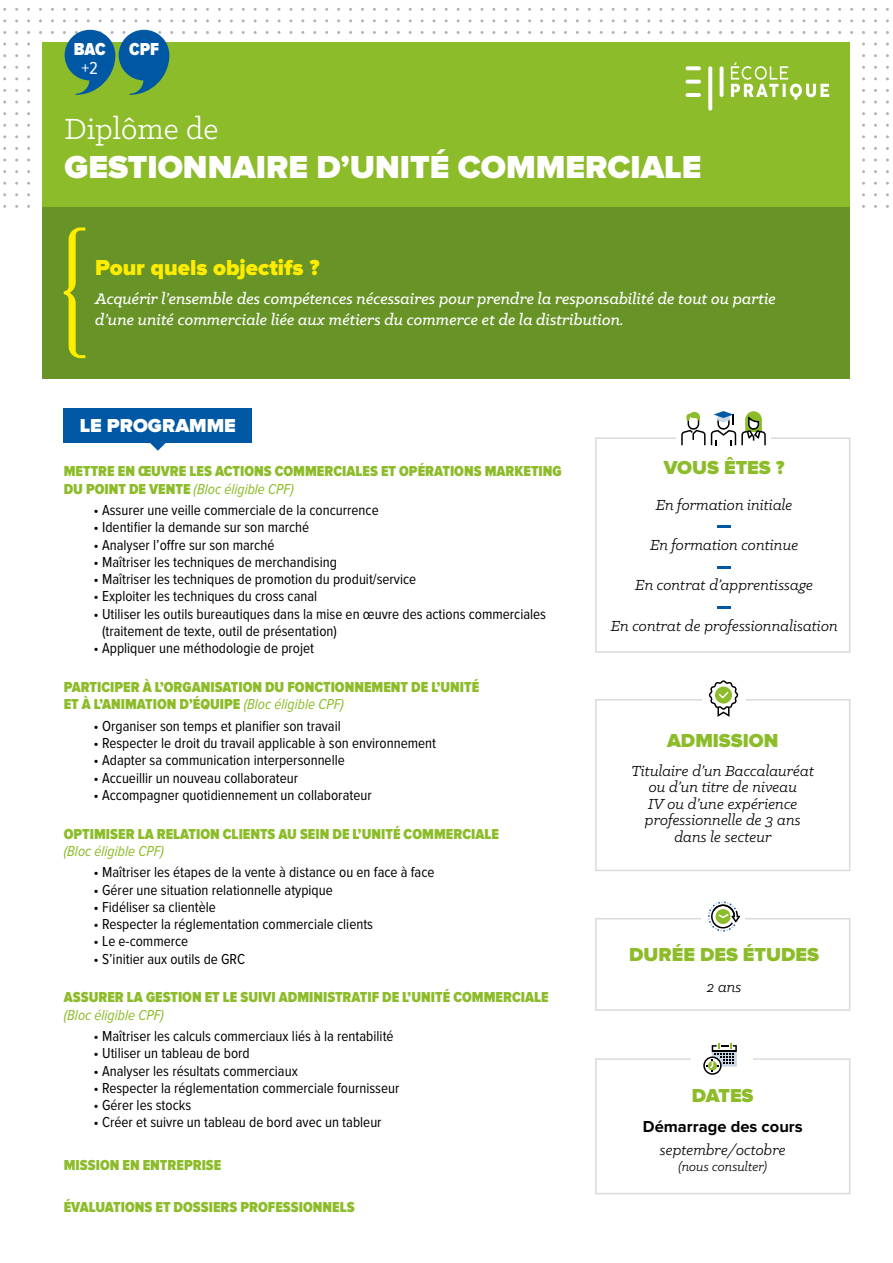
<style>
.page{position:relative;width:893px;height:1263px;background:#fff}
.page>*{position:absolute;margin:0;border:0;box-sizing:border-box;transform-origin:0 0}
.t1{font:900 33px "Proxima Nova";color:#fff}
.t2{font:33px "Klinic Slab";color:#fff}
.t3{font:900 22.5px "Proxima Nova";color:#ffed00}
.t4{font:900 19.5px "Proxima Nova";color:#8dbc2a}
.t5{font:900 19.5px "Proxima Nova";color:#fff}
.t6{font:900 18px "Proxima Nova Cond";color:#fff}
.t7{font:18px "Proxima Nova Cond";color:#fff}
.t8{font:italic 500 17.25px/20.7px "Klinic Slab";color:#fff}
.t9{font:italic 16.5px/16.5px "Klinic Slab";color:#000;text-align:center}
.t10{font:700 16.5px "Proxima Nova";color:#000}
.t11{font:15px/17.2px "Proxima Nova Cond";color:#000}
.t12{font:900 15px/17.2px "Proxima Nova Cond";color:#8dbc2a}
.t13{font:italic 15px "Proxima Nova Cond";color:#8dbc2a}
.t14{font:italic 14.25px "Klinic Slab";color:#000}
.s1{font-weight:400;font-style:italic}
</style>
<div class="page">
<div style="left:43px;top:43px;width:807px;height:164px;background:#8dbc2a"></div>
<div style="left:43px;top:207px;width:807px;height:171px;background:#679327"></div>
<svg style="left:63px;top:30px;width:106px;height:65px"></svg>
<div style="left:595px;top:699px;width:255px;height:172px;border:2px solid #dadada"></div>
<div style="left:702px;top:678px;width:43px;height:43px;background:#fff"></div>
<svg style="left:709px;top:680px;width:29px;height:37px"></svg>
<svg style="left:150px;top:443px;width:16px;height:8px"></svg>
<div style="left:64px;top:408px;width:188px;height:35px;background:#0058a5"></div>
<svg style="left:64px;top:227px;width:21px;height:131px"></svg>
<div style="left:595px;top:1058px;width:255px;height:136px;border:2px solid #dadada"></div>
<div style="left:691px;top:1038px;width:62px;height:44px;background:#fff"></div>
<svg style="left:703px;top:1043px;width:34px;height:32px"></svg>
<div style="left:595px;top:918px;width:255px;height:93px;border:2px solid #dadada"></div>
<div style="left:701px;top:897px;width:43px;height:42px;background:#fff"></div>
<svg style="left:708px;top:901px;width:32px;height:30px"></svg>
<svg style="left:731px;top:62px;width:48px;height:35px"></svg>
<svg style="left:780px;top:66px;width:49px;height:34px"></svg>
<svg style="left:686px;top:80px;width:15px;height:4px"></svg>
<svg style="left:708px;top:66px;width:4px;height:45px"></svg>
<svg style="left:686px;top:66px;width:15px;height:4px"></svg>
<hr style="left:686px;top:93px;width:15px;height:4px;background:#fff;border-radius:2px">
<hr style="left:720px;top:66px;width:3px;height:31px;background:#fff;border-radius:2px">
<div style="left:595px;top:437px;width:255px;height:216px;border:2px solid #dadada"></div>
<div style="left:676px;top:409px;width:95px;height:43px;background:#fff"></div>
<svg style="left:681px;top:411px;width:55px;height:34px"></svg>
<svg style="left:741px;top:411px;width:25px;height:34px"></svg>
<svg style="left:718px;top:526px;width:13px;height:2px"></svg>
<svg style="left:718px;top:566px;width:13px;height:2px"></svg>
<svg style="left:718px;top:606px;width:13px;height:2px"></svg>
<p class="t6" style="left:74px;top:39px;width:33px">BAC</p>
<p class="t7" style="left:81px;top:58px;width:18px">+2</p>
<p class="t6" style="left:129px;top:39px;width:31px">CPF</p>
<h1 class="t2" style="left:65px;top:108px;width:155px">Diplôme de</h1>
<h1 class="t1" style="left:65px;top:148px;width:638px">GESTIONNAIRE D’UNITÉ COMMERCIALE</h1>
<h2 class="t3" style="left:95px;top:254px;width:226px">Pour quels objectifs ?</h2>
<p class="t8" style="left:95px;top:288px;width:682px">Acquérir l’ensemble des compétences nécessaires pour prendre la responsabilité de tout ou partie d’une unité commerciale liée aux métiers du commerce et de la distribution.</p>
<h3 class="t5" style="left:80px;top:414px;width:158px">LE PROGRAMME</h3>
<p class="t12" style="left:64px;top:463px;width:499px">METTRE EN ŒUVRE LES ACTIONS COMMERCIALES ET OPÉRATIONS MARKETING<br>DU POINT DE VENTE <span class="s1">(Bloc éligible CPF)</span></p>
<p class="t11" style="left:94px;top:502px;width:287px">• Assurer une veille commerciale de la concurrence</p>
<p class="t11" style="left:94px;top:519px;width:217px">• Identifier la demande sur son marché</p>
<p class="t11" style="left:94px;top:536px;width:182px">• Analyser l’offre sur son marché</p>
<p class="t11" style="left:94px;top:554px;width:245px">• Maîtriser les techniques de merchandising</p>
<p class="t11" style="left:94px;top:571px;width:324px">• Maîtriser les techniques de promotion du produit/service</p>
<p class="t11" style="left:94px;top:588px;width:225px">• Exploiter les techniques du cross canal</p>
<p class="t11" style="left:102px;top:605px;width:446px;text-indent:-9px">• Utiliser les outils bureautiques dans la mise en œuvre des actions commerciales (traitement de texte, outil de présentation)</p>
<p class="t11" style="left:94px;top:640px;width:222px">• Appliquer une méthodologie de projet</p>
<p class="t12" style="left:64px;top:679px;width:417px">PARTICIPER À L’ORGANISATION DU FONCTIONNEMENT DE L’UNITÉ<br>ET À L’ANIMATION D’ÉQUIPE <span class="s1">(Bloc éligible CPF)</span></p>
<p class="t11" style="left:94px;top:717px;width:249px">• Organiser son temps et planifier son travail</p>
<p class="t11" style="left:94px;top:735px;width:344px">• Respecter le droit du travail applicable à son environnement</p>
<p class="t11" style="left:94px;top:752px;width:253px">• Adapter sa communication interpersonnelle</p>
<p class="t11" style="left:94px;top:769px;width:206px">• Accueillir un nouveau collaborateur</p>
<p class="t11" style="left:94px;top:786px;width:280px">• Accompagner quotidiennement un collaborateur</p>
<p class="t12" style="left:64px;top:825px;width:437px">OPTIMISER LA RELATION CLIENTS AU SEIN DE L’UNITÉ COMMERCIALE</p>
<p class="t13" style="left:64px;top:842px;width:102px">(Bloc éligible CPF)</p>
<p class="t11" style="left:94px;top:864px;width:342px">• Maîtriser les étapes de la vente à distance ou en face à face</p>
<p class="t11" style="left:94px;top:881px;width:241px">• Gérer une situation relationnelle atypique</p>
<p class="t11" style="left:94px;top:898px;width:124px">• Fidéliser sa clientèle</p>
<p class="t11" style="left:94px;top:916px;width:281px">• Respecter la réglementation commerciale clients</p>
<p class="t11" style="left:94px;top:933px;width:96px">• Le e-commerce</p>
<p class="t11" style="left:94px;top:950px;width:153px">• S’initier aux outils de GRC</p>
<p class="t12" style="left:64px;top:989px;width:486px">ASSURER LA GESTION ET LE SUIVI ADMINISTRATIF DE L’UNITÉ COMMERCIALE</p>
<p class="t13" style="left:64px;top:1006px;width:102px">(Bloc éligible CPF)</p>
<p class="t11" style="left:94px;top:1028px;width:302px">• Maîtriser les calculs commerciaux liés à la rentabilité</p>
<p class="t11" style="left:94px;top:1045px;width:158px">• Utiliser un tableau de bord</p>
<p class="t11" style="left:94px;top:1062px;width:206px">• Analyser les résultats commerciaux</p>
<p class="t11" style="left:94px;top:1079px;width:307px">• Respecter la réglementation commerciale fournisseur</p>
<p class="t11" style="left:94px;top:1097px;width:99px">• Gérer les stocks</p>
<p class="t11" style="left:94px;top:1114px;width:290px">• Créer et suivre un tableau de bord avec un tableur</p>
<p class="t12" style="left:64px;top:1157px;width:159px">MISSION EN ENTREPRISE</p>
<p class="t12" style="left:64px;top:1199px;width:292px">ÉVALUATIONS ET DOSSIERS PROFESSIONNELS</p>
<h3 class="t4" style="left:664px;top:456px;width:122px">VOUS ÊTES ?</h3>
<p class="t9" style="left:656px;top:496px;width:138px">En formation initiale</p>
<p class="t9" style="left:650px;top:536px;width:150px">En formation continue</p>
<p class="t9" style="left:635px;top:577px;width:179px">En contrat d’apprentissage</p>
<p class="t9" style="left:611px;top:617px;width:229px">En contrat de professionnalisation</p>
<h3 class="t4" style="left:667px;top:729px;width:113px">ADMISSION</h3>
<p class="t9" style="left:631px;top:762px;width:184px">Titulaire d’un Baccalauréat ou d’un titre de niveau<br>IV ou d’une expérience professionnelle de 3 ans dans le secteur</p>
<h3 class="t4" style="left:629px;top:943px;width:191px">DURÉE DES ÉTUDES</h3>
<p class="t9" style="left:707px;top:978px;width:36px">2 ans</p>
<h3 class="t4" style="left:692px;top:1084px;width:63px">DATES</h3>
<p class="t10" style="left:643px;top:1117px;width:161px">Démarrage des cours</p>
<p class="t9" style="left:660px;top:1141px;width:127px">septembre/octobre</p>
<p class="t14" style="left:678px;top:1158px;width:90px">(nous consulter)</p>
</div>
